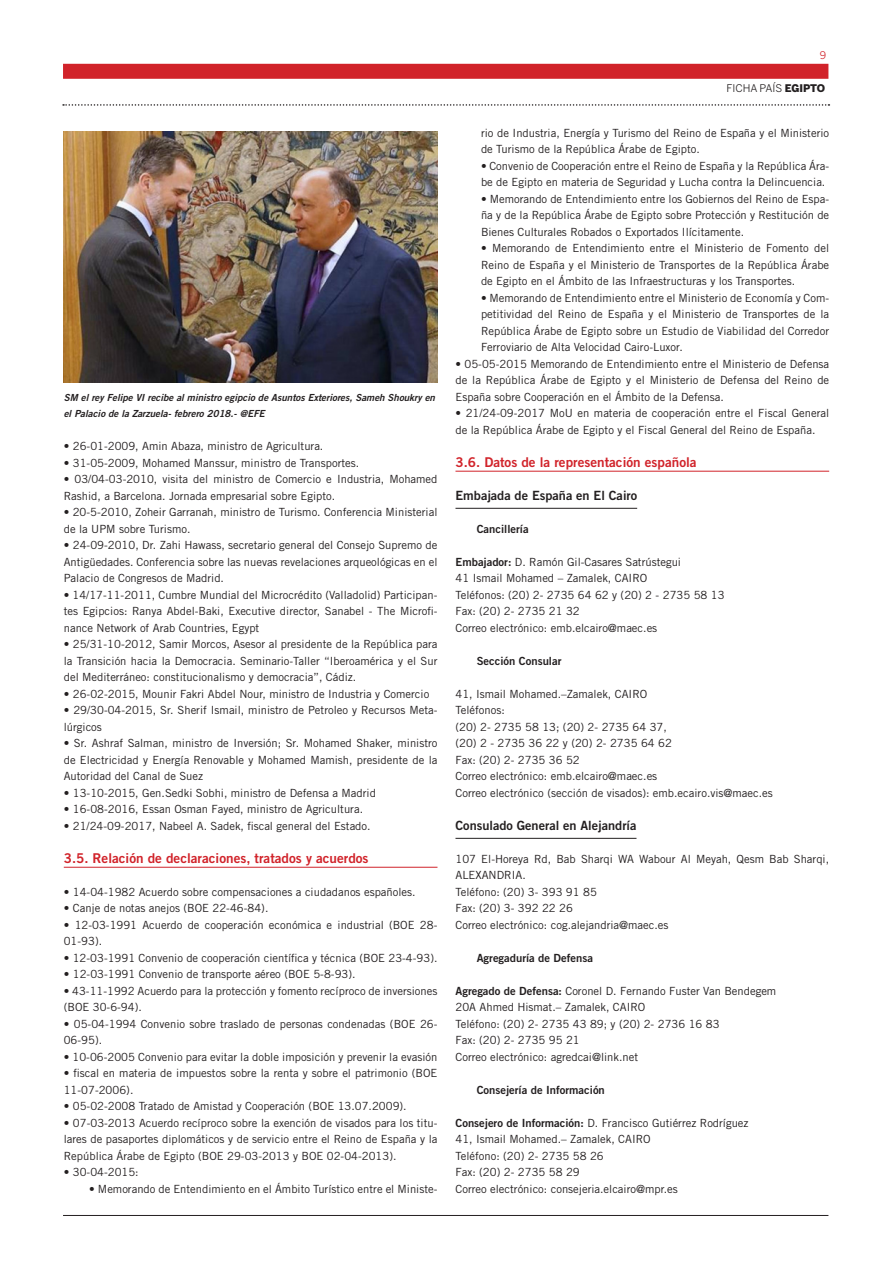
<style>
.page{position:relative;width:893px;height:1263px;background:#fff}
.page>*{position:absolute;margin:0;border:0;box-sizing:border-box;transform-origin:0 0}
.TITULO_2º_NIVEL{font:13.5px "Trade Gothic LT Std Bd 2";color:#d1232a}
.TITULO_3º_NIVEL{font:12.75px "Trade Gothic LT Std Bd 2";color:#231f20}
.TEXTO_NORMAL{font:11.25px/16.5px "Trade Gothic LT Std";color:#231f20}
.TITULO_4º_NIVEL{font:11.25px "Trade Gothic LT Std Bd 2";color:#231f20}
.t1{font:10.5px "Benton Sans";color:#231f20}
.t2{font:10.5px "Benton Sans";color:#d1232a}
.TEXTO_PIE_DE_FOTO{font:9.75px/16.5px "Trade Gothic LT Std Bd 2 Obl";color:#231f20}
.s1{font-weight:900}
.s2{font-family:"Trade Gothic LT Std Bd 2"}
</style>
<div class="page">
<div style="left:63px;top:64px;width:765px;height:15px;background:#d1232a"></div>
<hr style="left:63px;top:1215px;width:765px;height:1px;background:#231f20">
<svg style="left:63px;top:104px;width:766px;height:2px"></svg>
<hr style="left:64px;top:867px;width:373px;height:1px;background:#d1232a">
<hr style="left:455px;top:471px;width:374px;height:1px;background:#d1232a">
<hr style="left:455px;top:508px;width:182px;height:1px;background:#231f20">
<hr style="left:455px;top:838px;width:181px;height:1px;background:#231f20">
<img style="left:64px;top:131px;width:373px;height:252px">
<p class="TEXTO_PIE_DE_FOTO" style="left:64px;top:389px;width:373px">SM el rey Felipe VI recibe al ministro egipcio de Asuntos Exteriores, Sameh Shoukry en el Palacio de la Zarzuela- febrero 2018.- @EFE</p>
<p class="TEXTO_NORMAL" style="left:64px;top:438px;width:261px">• 26-01-2009, Amin Abaza, ministro de Agricultura.</p>
<p class="TEXTO_NORMAL" style="left:64px;top:454px;width:297px">• 31-05-2009, Mohamed Manssur, ministro de Transportes.</p>
<p class="TEXTO_NORMAL" style="left:64px;top:471px;width:375px">• 03/04-03-2010, visita del ministro de Comercio e Industria, Mohamed<br>Rashid, a Barcelona. Jornada empresarial sobre Egipto.</p>
<p class="TEXTO_NORMAL" style="left:64px;top:504px;width:375px">• 20-5-2010, Zoheir Garranah, ministro de Turismo. Conferencia Ministerial de la UPM sobre Turismo.</p>
<p class="TEXTO_NORMAL" style="left:64px;top:537px;width:375px;text-align:justify">• 24-09-2010, Dr. Zahi Hawass, secretario general del Consejo Supremo de Antigüedades. Conferencia sobre las nuevas revelaciones arqueológicas en el Palacio de Congresos de Madrid.</p>
<p class="TEXTO_NORMAL" style="left:64px;top:586px;width:375px;text-align:justify">• 14/17-11-2011, Cumbre Mundial del Microcrédito (Valladolid) Participan&shy;tes Egipcios: Ranya Abdel-Baki, Executive director, Sanabel - The Microfi&shy;nance Network of Arab Countries, Egypt</p>
<p class="TEXTO_NORMAL" style="left:64px;top:636px;width:375px;text-align:justify">• 25/31-10-2012, Samir Morcos, Asesor al presidente de la República para la Transición hacia la Democracia. Seminario-Taller “Iberoamérica y el Sur del Mediterráneo: constitucionalismo y democracia”, Cádiz.</p>
<p class="TEXTO_NORMAL" style="left:64px;top:685px;width:367px">• 26-02-2015, Mounir Fakri Abdel Nour, ministro de Industria y Comercio</p>
<p class="TEXTO_NORMAL" style="left:64px;top:702px;width:375px">• 29/30-04-2015, Sr. Sherif Ismail, ministro de Petroleo y Recursos Meta&shy;lúrgicos</p>
<p class="TEXTO_NORMAL" style="left:64px;top:735px;width:375px;text-align:justify">• Sr. Ashraf Salman, ministro de Inversión; Sr. Mohamed Shaker, ministro de Electricidad y Energía Renovable y Mohamed Mamish, presidente de la Autoridad del Canal de Suez</p>
<p class="TEXTO_NORMAL" style="left:64px;top:784px;width:314px">• 13-10-2015, Gen.Sedki Sobhi, ministro de Defensa a Madrid</p>
<p class="TEXTO_NORMAL" style="left:64px;top:801px;width:301px">• 16-08-2016, Essan Osman Fayed, ministro de Agricultura.</p>
<p class="TEXTO_NORMAL" style="left:64px;top:817px;width:308px">• 21/24-09-2017, Nabeel A. Sadek, fiscal general del Estado.</p>
<p class="TITULO_2º_NIVEL" style="left:64px;top:849px;width:306px">3.5. Relación de declaraciones, tratados y acuerdos</p>
<p class="TEXTO_NORMAL" style="left:64px;top:883px;width:353px">• 14-04-1982 Acuerdo sobre compensaciones a ciudadanos españoles.</p>
<p class="TEXTO_NORMAL" style="left:64px;top:900px;width:206px">• Canje de notas anejos (BOE 22-46-84).</p>
<p class="TEXTO_NORMAL" style="left:64px;top:916px;width:375px">• 12-03-1991 Acuerdo de cooperación económica e industrial (BOE 28-<br>01-93).</p>
<p class="TEXTO_NORMAL" style="left:64px;top:949px;width:375px">• 12-03-1991 Convenio de cooperación científica y técnica (BOE 23-4-93).</p>
<p class="TEXTO_NORMAL" style="left:64px;top:966px;width:293px">• 12-03-1991 Convenio de transporte aéreo (BOE 5-8-93).</p>
<p class="TEXTO_NORMAL" style="left:64px;top:982px;width:375px">• 43-11-1992 Acuerdo para la protección y fomento recíproco de inversiones (BOE 30-6-94).</p>
<p class="TEXTO_NORMAL" style="left:64px;top:1015px;width:375px">• 05-04-1994 Convenio sobre traslado de personas condenadas (BOE 26-<br>06-95).</p>
<p class="TEXTO_NORMAL" style="left:64px;top:1048px;width:375px">• 10-06-2005 Convenio para evitar la doble imposición y prevenir la evasión</p>
<p class="TEXTO_NORMAL" style="left:64px;top:1065px;width:375px">• fiscal en materia de impuestos sobre la renta y sobre el patrimonio (BOE<br>11-07-2006).</p>
<p class="TEXTO_NORMAL" style="left:64px;top:1098px;width:344px">• 05-02-2008 Tratado de Amistad y Cooperación (BOE 13.07.2009).</p>
<p class="TEXTO_NORMAL" style="left:64px;top:1114px;width:375px;text-align:justify">• 07-03-2013 Acuerdo recíproco sobre la exención de visados para los titu&shy;lares de pasaportes diplomáticos y de servicio entre el Reino de España y la República Árabe de Egipto (BOE 29-03-2013 y BOE 02-04-2013).</p>
<p class="TEXTO_NORMAL" style="left:64px;top:1164px;width:76px">• 30-04-2015:</p>
<p class="TEXTO_NORMAL" style="left:89px;top:1180px;width:350px">• Memorando de Entendimiento en el Ámbito Turístico entre el Ministe-</p>
<p class="t2" style="left:820px;top:49px;width:8px">9</p>
<p class="t1" style="left:727px;top:82px;width:100px">FICHA PAÍS <span class="s1">EGIPTO</span></p>
<p class="TEXTO_NORMAL" style="left:481px;top:124px;width:350px">rio de Industria, Energía y Turismo del Reino de España y el Ministerio de Turismo de la República Árabe de Egipto.</p>
<p class="TEXTO_NORMAL" style="left:481px;top:157px;width:350px">• Convenio de Cooperación entre el Reino de España y la República Ára&shy;be de Egipto en materia de Seguridad y Lucha contra la Delincuencia.</p>
<p class="TEXTO_NORMAL" style="left:481px;top:190px;width:350px;text-align:justify">• Memorando de Entendimiento entre los Gobiernos del Reino de Espa&shy;ña y de la República Árabe de Egipto sobre Protección y Restitución de Bienes Culturales Robados o Exportados Ilícitamente.</p>
<p class="TEXTO_NORMAL" style="left:481px;top:240px;width:350px;text-align:justify">• Memorando de Entendimiento entre el Ministerio de Fomento del Reino de España y el Ministerio de Transportes de la República Árabe de Egipto en el Ámbito de las Infraestructuras y los Transportes.</p>
<p class="TEXTO_NORMAL" style="left:481px;top:289px;width:350px;text-align:justify">• Memorando de Entendimiento entre el Ministerio de Economía y Com&shy;petitividad del Reino de España y el Ministerio de Transportes de la República Árabe de Egipto sobre un Estudio de Viabilidad del Corredor Ferroviario de Alta Velocidad Cairo-Luxor.</p>
<p class="TEXTO_NORMAL" style="left:455px;top:355px;width:375px;text-align:justify">• 05-05-2015 Memorando de Entendimiento entre el Ministerio de Defensa de la República Árabe de Egipto y el Ministerio de Defensa del Reino de España sobre Cooperación en el Ámbito de la Defensa.</p>
<p class="TEXTO_NORMAL" style="left:455px;top:405px;width:375px">• 21/24-09-2017 MoU en materia de cooperación entre el Fiscal General de la República Árabe de Egipto y el Fiscal General del Reino de España.</p>
<p class="TITULO_2º_NIVEL" style="left:455px;top:453px;width:243px">3.6. Datos de la representación española</p>
<p class="TITULO_3º_NIVEL" style="left:455px;top:487px;width:183px">Embajada de España en El Cairo</p>
<p class="TITULO_4º_NIVEL" style="left:477px;top:522px;width:53px">Cancillería</p>
<p class="TEXTO_NORMAL" style="left:455px;top:553px;width:227px"><span class="s2">Embajador:</span> D. Ramón Gil-Casares Satrústegui</p>
<p class="TEXTO_NORMAL" style="left:455px;top:570px;width:193px">41 Ismail Mohamed – Zamalek, CAIRO</p>
<p class="TEXTO_NORMAL" style="left:455px;top:586px;width:271px">Teléfonos: (20) 2- 2735 64 62 y (20) 2 - 2735 58 13</p>
<p class="TEXTO_NORMAL" style="left:455px;top:603px;width:126px">Fax: (20) 2- 2735 21 32</p>
<p class="TEXTO_NORMAL" style="left:455px;top:619px;width:203px">Correo electrónico: emb.elcairo@maec.es</p>
<p class="TITULO_4º_NIVEL" style="left:477px;top:654px;width:86px">Sección Consular</p>
<p class="TEXTO_NORMAL" style="left:455px;top:685px;width:193px">41, Ismail Mohamed.–Zamalek, CAIRO</p>
<p class="TEXTO_NORMAL" style="left:455px;top:702px;width:51px">Teléfonos:</p>
<p class="TEXTO_NORMAL" style="left:455px;top:718px;width:213px">(20) 2- 2735 58 13; (20) 2- 2735 64 37,</p>
<p class="TEXTO_NORMAL" style="left:455px;top:735px;width:218px">(20) 2 - 2735 36 22 y (20) 2- 2735 64 62</p>
<p class="TEXTO_NORMAL" style="left:455px;top:751px;width:126px">Fax: (20) 2- 2735 36 52</p>
<p class="TEXTO_NORMAL" style="left:455px;top:768px;width:203px">Correo electrónico: emb.elcairo@maec.es</p>
<p class="TEXTO_NORMAL" style="left:455px;top:784px;width:319px">Correo electrónico (sección de visados): emb.ecairo.vis@maec.es</p>
<p class="TITULO_3º_NIVEL" style="left:455px;top:817px;width:182px">Consulado General en Alejandría</p>
<p class="TEXTO_NORMAL" style="left:455px;top:850px;width:375px">107 El-Horeya Rd, Bab Sharqi WA Wabour Al Meyah, Qesm Bab Sharqi,<br>ALEXANDRIA.</p>
<p class="TEXTO_NORMAL" style="left:455px;top:883px;width:143px">Teléfono: (20) 3- 393 91 85</p>
<p class="TEXTO_NORMAL" style="left:455px;top:900px;width:119px">Fax: (20) 3- 392 22 26</p>
<p class="TEXTO_NORMAL" style="left:455px;top:916px;width:215px">Correo electrónico: cog.alejandria@maec.es</p>
<p class="TITULO_4º_NIVEL" style="left:477px;top:951px;width:118px">Agregaduría de Defensa</p>
<p class="TEXTO_NORMAL" style="left:455px;top:982px;width:322px"><span class="s2">Agregado de Defensa:</span> Coronel D. Fernando Fuster Van Bendegem</p>
<p class="TEXTO_NORMAL" style="left:455px;top:999px;width:191px">20A Ahmed Hismat.– Zamalek, CAIRO</p>
<p class="TEXTO_NORMAL" style="left:455px;top:1015px;width:266px">Teléfono: (20) 2- 2735 43 89; y (20) 2- 2736 16 83</p>
<p class="TEXTO_NORMAL" style="left:455px;top:1032px;width:126px">Fax: (20) 2- 2735 95 21</p>
<p class="TEXTO_NORMAL" style="left:455px;top:1048px;width:184px">Correo electrónico: agredcai@link.net</p>
<p class="TITULO_4º_NIVEL" style="left:477px;top:1083px;width:130px">Consejería de Información</p>
<p class="TEXTO_NORMAL" style="left:455px;top:1114px;width:295px"><span class="s2">Consejero de Información:</span> D. Francisco Gutiérrez Rodríguez</p>
<p class="TEXTO_NORMAL" style="left:455px;top:1131px;width:197px">41, Ismail Mohamed.– Zamalek, CAIRO</p>
<p class="TEXTO_NORMAL" style="left:455px;top:1147px;width:150px">Teléfono: (20) 2- 2735 58 26</p>
<p class="TEXTO_NORMAL" style="left:455px;top:1164px;width:126px">Fax: (20) 2- 2735 58 29</p>
<p class="TEXTO_NORMAL" style="left:455px;top:1180px;width:224px">Correo electrónico: consejeria.elcairo@mpr.es</p>
</div>
